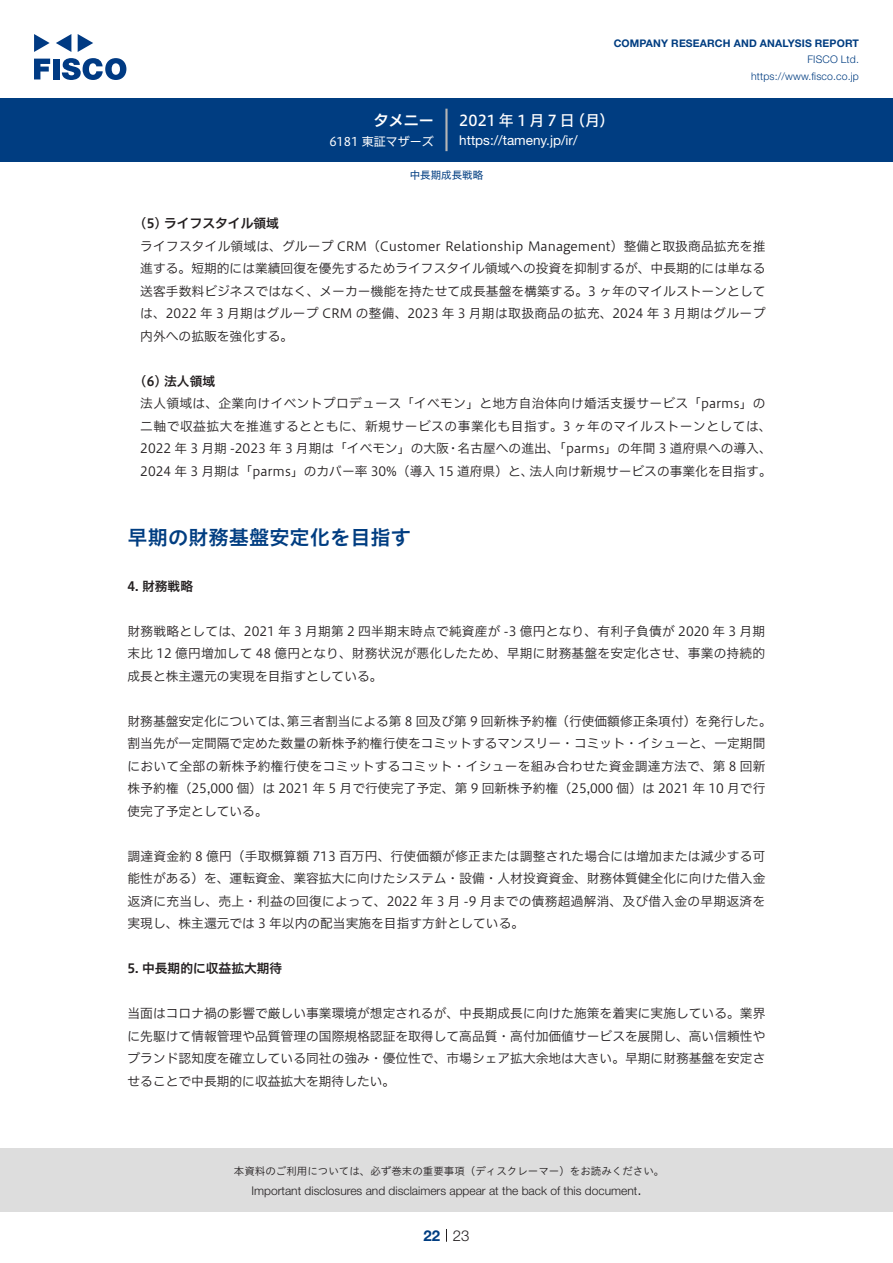
<style>
.page{position:relative;width:893px;height:1263px;background:#fff}
.page>*{position:absolute;margin:0;border:0;box-sizing:border-box;transform-origin:0 0}
.t1{font:20.25px "Hiragino UD Sans Std W6";color:#003d81}
.t2{font:15px "Hiragino UD Sans F Std N W5";letter-spacing:.195em;color:#fff}
.t3{font:15px "Hiragino UD Sans F Std N W6";color:#fff}
.t4{font:300 15px "Helvetica Neue LT Std";color:#231f20}
.t5{font:700 15px "Helvetica Neue LT Std";color:#003d81}
.t6{font:13.5px "Helvetica Neue LT Std";color:#fff}
.t7{font:12.75px/22.5px "Hiragino UD Sans F Std N W3";color:#231f20;text-align:justify}
.t8{font:12.75px "Hiragino UD Sans F Std N W3";letter-spacing:.025em;color:#231f20}
.t9{font:12.75px "Hiragino UD Sans F Std N W3";letter-spacing:.04em;color:#231f20}
.t10{font:12.75px "Hiragino UD Sans F Std N W6";color:#231f20}
.t11{font:300 12px "Helvetica Neue LT Std";color:#231f20}
.t12{font:12px "Hiragino UD Sans F Std N W4";color:#fff}
.t13{font:10.5px "Hiragino UD Sans Std W3";color:#231f20}
.t14{font:700 10.5px "Helvetica Neue LT Std";letter-spacing:.015em;color:#003d81}
.t15{font:300 10.5px/16.5px "Helvetica Neue LT Std";letter-spacing:.015em;color:#003d81;text-align:right}
.t16{font:10.5px "Hiragino UD Sans F Std N W4";color:#003d81}
</style>
<div class="page">
<div style="left:0;top:1148px;width:893px;height:64px;background:#ddd"></div>
<svg style="left:34px;top:59px;width:16px;height:20px"></svg>
<div style="left:53px;top:59px;width:6px;height:20px;background:#003a83"></div>
<svg style="left:62px;top:58px;width:64px;height:22px"></svg>
<svg style="left:34px;top:34px;width:16px;height:18px"></svg>
<svg style="left:78px;top:34px;width:15px;height:18px"></svg>
<svg style="left:56px;top:34px;width:15px;height:18px"></svg>
<div style="left:0;top:98px;width:893px;height:64px;background:#003d81"></div>
<hr style="left:445px;top:109px;width:3px;height:42px;background:#b5b5b6">
<svg style="left:446px;top:1229px;width:1px;height:13px"></svg>
<p class="t14" style="left:614px;top:37px;width:247px">COMPANY RESEARCH AND ANALYSIS REPORT</p>
<p class="t15" style="left:751px;top:51px;width:109px">FISCO Ltd. https://www.fisco.co j p.</p>
<p class="t3" style="left:374px;top:109px;width:62px">タメニー</p>
<p class="t12" style="left:329px;top:132px;width:106px">6181 東証マザーズ</p>
<p class="t2" style="left:459px;top:109px;width:117px">2021年1月7日</p>
<p class="t2" style="left:570px;top:109px;width:46px">（月(</p>
<p class="t6" style="left:459px;top:132px;width:120px">https://tameny j p. /i r/</p>
<p class="t16" style="left:410px;top:167px;width:75px">中長期成長戦略</p>
<p class="t10" style="left:140px;top:214px;width:140px">5( ) ライフスタイル領域</p>
<p class="t7" style="left:140px;top:234px;width:627px">ライフスタイル領域は、グループ CRM（Customer Relationship Management）整備と取扱商品拡充を推進する。短期的には業績回復を優先するためライフスタイル領域への投資を抑制するが、中長期的には単なる送客手数料ビジネスではなく、メーカー機能を持たせて成長基盤を構築する。3 ヶ年のマイルストーンとしては、2022 年 3 月期はグループ CRM の整備、2023 年 3 月期は取扱商品の拡充、2024 年 3 月期はグループ内外への拡販を強化する。</p>
<p class="t10" style="left:140px;top:371px;width:76px">6( ) 法人領域</p>
<p class="t8" style="left:140px;top:394px;width:627px">法人領域は、企業向けイベントプロデュース「イベモン」と地方自治体向け婚活支援サービス「parms」の</p>
<p class="t9" style="left:140px;top:416px;width:633px">二軸で収益拡大を推進するとともに、新規サービスの事業化も目指す。3 ヶ年のマイルストーンとしては、</p>
<p class="t7" style="left:458px;top:436px;width:316px">名古屋への進出、「parms」の年間 3 道府県への導入、</p>
<p class="t7" style="left:140px;top:436px;width:310px">2022 年 3 月期 -2023 年 3 月期は「イベモン」の大阪</p>
<p class="t7" style="left:447px;top:436px;width:14px">・</p>
<p class="t7" style="left:529px;top:459px;width:244px">法人向け新規サービスの事業化を目指す。</p>
<p class="t7" style="left:140px;top:459px;width:395px">2024 年 3 月期は「parms」のカバー率 30%（導入 15 道府県）と、</p>
<h1 class="t1" style="left:128px;top:521px;width:285px">早期の財務基盤安定化を目指す</h1>
<p class="t10" style="left:128px;top:576px;width:67px">4. 財務戦略</p>
<p class="t7" style="left:128px;top:619px;width:639px">財務戦略としては、2021 年 3 月期第 2 四半期末時点で純資産が -3 億円となり、有利子負債が 2020 年 3 月期末比 12 億円増加して 48 億円となり、財務状況が悪化したため、早期に財務基盤を安定化させ、事業の持続的成長と株主還元の実現を目指すとしている。</p>
<p class="t7" style="left:287px;top:709px;width:486px">第三者割当による第 8 回及び第 9 回新株予約権（行使価額修正条項付）を発行した。</p>
<p class="t7" style="left:128px;top:709px;width:639px;text-align:left">財務基盤安定化については、<br>割当先が一定間隔で定めた数量の新株予約権行使をコミットするマンスリー・コミット・イシューと、一定期間において全部の新株予約権行使をコミットするコミット・イシューを組み合わせた資金調達方法で、第 8 回新株予約権（25,000 個）は 2021 年 5 月で行使完了予定、第 9 回新株予約権（25,000 個）は 2021 年 10 月で行使完了予定としている。</p>
<p class="t7" style="left:128px;top:844px;width:639px">調達資金約 8 億円（手取概算額 713 百万円、行使価額が修正または調整された場合には増加または減少する可能性がある）を、運転資金、業容拡大に向けたシステム・設備・人材投資資金、財務体質健全化に向けた借入金返済に充当し、売上・利益の回復によって、2022 年 3 月 -9 月までの債務超過解消、及び借入金の早期返済を実現し、株主還元では 3 年以内の配当実施を目指す方針としている。</p>
<p class="t10" style="left:128px;top:958px;width:156px">5. 中長期的に収益拡大期待</p>
<p class="t7" style="left:128px;top:1001px;width:639px">当面はコロナ禍の影響で厳しい事業環境が想定されるが、中長期成長に向けた施策を着実に実施している。業界に先駆けて情報管理や品質管理の国際規格認証を取得して高品質・高付加価値サービスを展開し、高い信頼性やブランド認知度を確立している同社の強み・優位性で、市場シェア拡大余地は大きい。早期に財務基盤を安定させることで中長期的に収益拡大を期待したい。</p>
<p class="t13" style="left:234px;top:1163px;width:432px">本資料のご利用については、必ず巻末の重要事項（ディスクレーマー）をお読みください。</p>
<p class="t4" style="left:637px;top:1180px;width:6px">.</p>
<p class="t11" style="left:251px;top:1183px;width:387px">Important disclosures and disclaimers appear at the back of this document</p>
<p class="t5" style="left:423px;top:1226px;width:18px">22</p>
<p class="t4" style="left:453px;top:1226px;width:18px">23</p>
</div>
